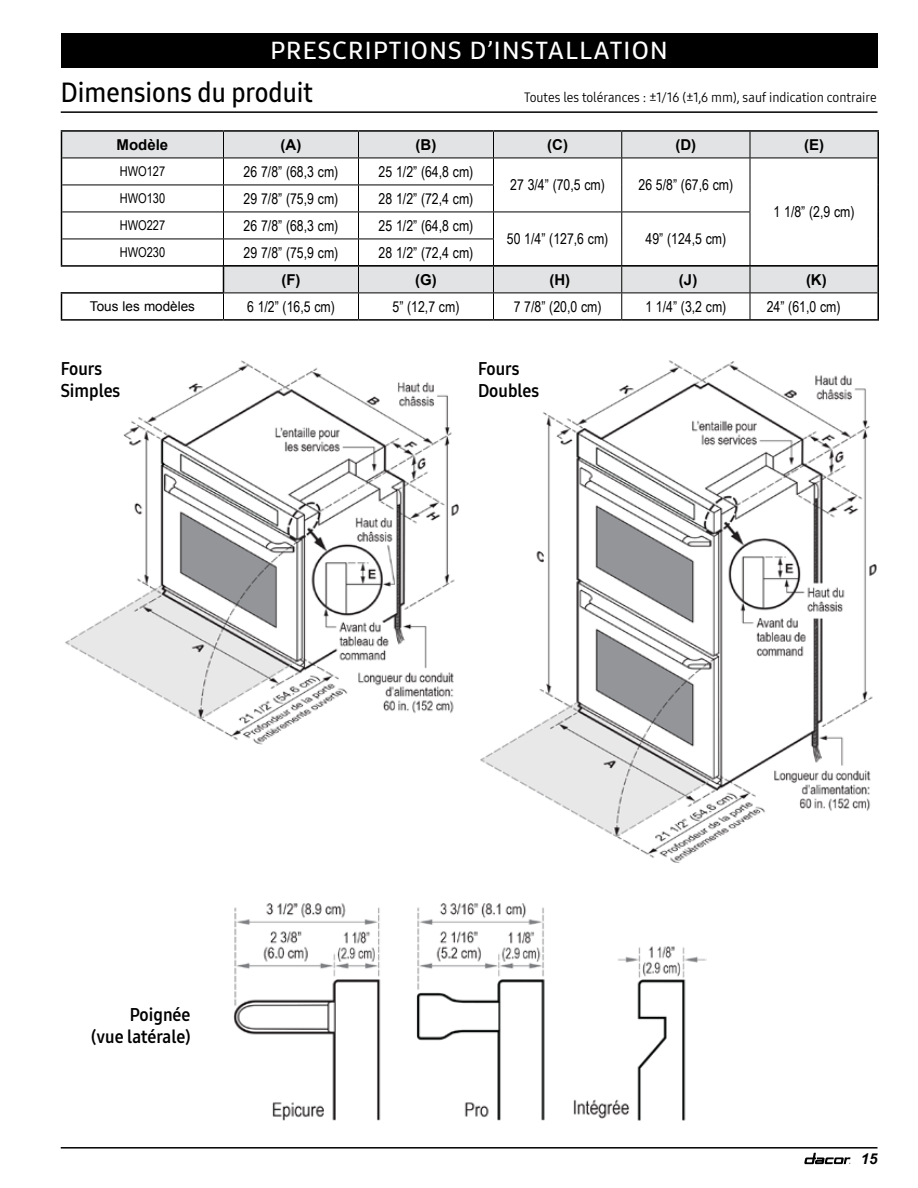
<style>
.page{position:relative;width:918px;height:1188px;background:#fff}
.page>*{position:absolute;margin:0;border:0;box-sizing:border-box;transform-origin:0 0}
.t1{font:27px "Samsung One 600 C";color:#000}
.t2{font:24px "Samsung One 600 C";letter-spacing:.05em;color:#fff;scale:1.1 1}
.t3{font:18px/21.6px "Samsung One 700 C";color:#000}
.t4{font:15px "Arial Narrow";color:#000}
.t5{font:700 15px "Arial";color:#000}
.t6{font:italic 700 15px "Arial";color:#000}
.t7{font:13.5px "Samsung One 400 C";color:#000}
.t8{font:13.5px "Arial Narrow";color:#000}
.t9{font:13.5px "Arial";color:#000}
</style>
<div class="page">
<svg style="left:804px;top:1153px;width:46px;height:11px"></svg>
<hr style="left:61px;top:1147px;width:817px;height:2px;background:#000">
<img style="left:233px;top:903px;width:474px;height:218px">
<hr style="left:61px;top:130px;width:163px;height:2px;background:#000">
<hr style="left:224px;top:130px;width:134px;height:2px;background:#000">
<hr style="left:358px;top:130px;width:136px;height:2px;background:#000">
<hr style="left:494px;top:130px;width:128px;height:2px;background:#000">
<hr style="left:622px;top:130px;width:128px;height:2px;background:#000">
<hr style="left:750px;top:130px;width:129px;height:2px;background:#000">
<hr style="left:61px;top:111px;width:817px;height:2px;background:#000">
<hr style="left:61px;top:319px;width:163px;height:2px;background:#000">
<hr style="left:224px;top:319px;width:134px;height:2px;background:#000">
<hr style="left:358px;top:319px;width:136px;height:2px;background:#000">
<hr style="left:494px;top:319px;width:128px;height:2px;background:#000">
<hr style="left:622px;top:319px;width:128px;height:2px;background:#000">
<hr style="left:750px;top:319px;width:129px;height:2px;background:#000">
<svg style="left:61px;top:131px;width:818px;height:188px"></svg>
<hr style="left:61px;top:292px;width:163px;height:2px;background:#000">
<img style="left:65px;top:360px;width:394px;height:385px">
<img style="left:480px;top:360px;width:397px;height:503px">
<div style="left:61px;top:33px;width:817px;height:35px;background:#000"></div>
<h2 class="t2" style="left:270px;top:34px;width:363px">PRESCRIPTIONS D’INSTALLATION</h2>
<h1 class="t1" style="left:61px;top:74px;width:254px">Dimensions du produit</h1>
<p class="t7" style="left:524px;top:88px;width:354px">Toutes les tolérances : ±1/16 (±1,6 mm), sauf indication contraire</p>
<p class="t5" style="left:117px;top:135px;width:53px">Modèle</p>
<p class="t5" style="left:281px;top:135px;width:22px">(A)</p>
<p class="t5" style="left:416px;top:135px;width:22px">(B)</p>
<p class="t5" style="left:547px;top:135px;width:22px">(C)</p>
<p class="t5" style="left:675px;top:135px;width:22px">(D)</p>
<p class="t5" style="left:804px;top:135px;width:21px">(E)</p>
<p class="t8" style="left:120px;top:162px;width:47px">HWO127</p>
<p class="t4" style="left:244px;top:161px;width:96px">26 7/8” (68,3 cm)</p>
<p class="t4" style="left:379px;top:161px;width:96px">25 1/2” (64,8 cm)</p>
<p class="t4" style="left:510px;top:174px;width:96px">27 3/4” (70,5 cm)</p>
<p class="t4" style="left:639px;top:174px;width:96px">26 5/8” (67,6 cm)</p>
<p class="t4" style="left:774px;top:201px;width:83px">1 1/8” (2,9 cm)</p>
<p class="t8" style="left:120px;top:189px;width:47px">HWO130</p>
<p class="t4" style="left:244px;top:188px;width:96px">29 7/8” (75,9 cm)</p>
<p class="t4" style="left:379px;top:188px;width:96px">28 1/2” (72,4 cm)</p>
<p class="t8" style="left:120px;top:216px;width:47px">HWO227</p>
<p class="t4" style="left:244px;top:215px;width:96px">26 7/8” (68,3 cm)</p>
<p class="t4" style="left:379px;top:215px;width:96px">25 1/2” (64,8 cm)</p>
<p class="t4" style="left:507px;top:228px;width:103px">50 1/4” (127,6 cm)</p>
<p class="t4" style="left:646px;top:228px;width:82px">49” (124,5 cm)</p>
<p class="t8" style="left:120px;top:243px;width:47px">HWO230</p>
<p class="t4" style="left:244px;top:242px;width:96px">29 7/8” (75,9 cm)</p>
<p class="t4" style="left:379px;top:242px;width:96px">28 1/2” (72,4 cm)</p>
<p class="t5" style="left:281px;top:270px;width:21px">(F)</p>
<p class="t5" style="left:415px;top:270px;width:23px">(G)</p>
<p class="t5" style="left:550px;top:270px;width:22px">(H)</p>
<p class="t5" style="left:679px;top:270px;width:20px">(J)</p>
<p class="t5" style="left:806px;top:270px;width:22px">(K)</p>
<p class="t9" style="left:90px;top:298px;width:107px">Tous les modèles</p>
<p class="t4" style="left:247px;top:296px;width:89px">6 1/2” (16,5 cm)</p>
<p class="t4" style="left:392px;top:296px;width:68px">5” (12,7 cm)</p>
<p class="t4" style="left:514px;top:296px;width:89px">7 7/8” (20,0 cm)</p>
<p class="t4" style="left:645px;top:296px;width:83px">1 1/4” (3,2 cm)</p>
<p class="t4" style="left:767px;top:296px;width:75px">24” (61,0 cm)</p>
<p class="t3" style="left:61px;top:358px;width:61px">Fours<br>Simples</p>
<p class="t3" style="left:478px;top:358px;width:63px">Fours<br>Doubles</p>
<p class="t3" style="left:91px;top:1004px;width:101px;text-align:right">Poignée<br>(vue latérale)</p>
<p class="t6" style="left:861px;top:1148px;width:18px">15</p>
</div>
